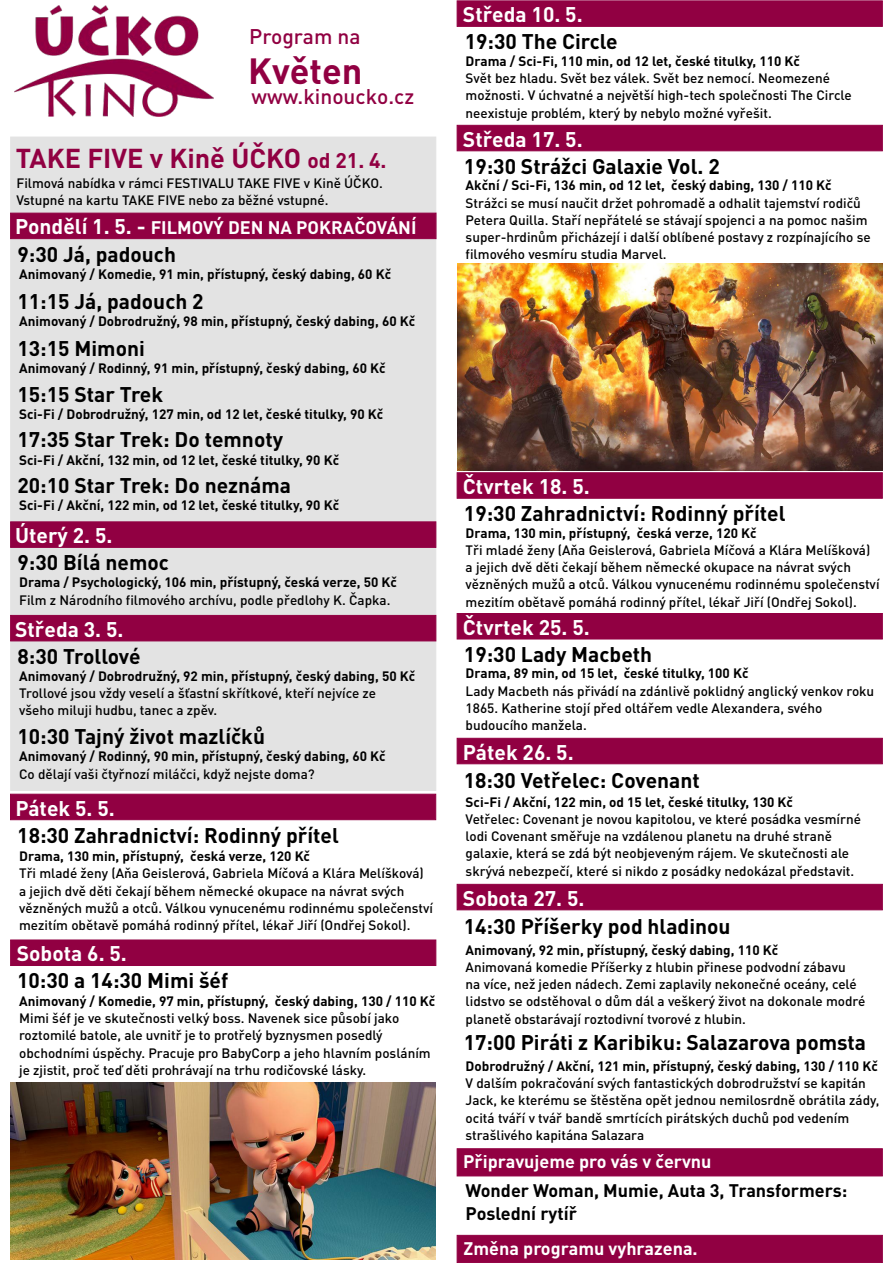
<style>
.page{position:relative;width:893px;height:1263px;background:#fff}
.page>*{position:absolute;margin:0;border:0;box-sizing:border-box;transform-origin:0 0}
.t1{font:700 36px "DIN Pro";color:#910042}
.t2{font:700 27px "DIN Pro";color:#910042}
.t3{font:700 21px "DIN Pro";color:#000}
.t4{font:700 21px "DIN Pro";color:#fff}
.t5{font:500 21px "DIN Pro";color:#910042}
.t6{font:700 19.5px "DIN Pro";color:#fff}
.t7{font:700 18px "DIN Pro";color:#fff}
.t8{font:700 18px/23px "DIN Pro";color:#000}
.t9{font:500 13.5px/17.2px "DIN Pro";color:#000}
.t10{font:700 13.5px "DIN Pro";color:#000}
.s1{font-size:21px}
</style>
<div class="page">
<img style="left:15px;top:6px;width:198px;height:111px">
<svg style="left:456px;top:1234px;width:427px;height:29px;background:#940848"></svg>
<svg style="left:456px;top:1148px;width:427px;height:29px;background:#930647"></svg>
<div style="left:10px;top:136px;width:427px;height:655px;background:#e3e3e3"></div>
<svg style="left:10px;top:212px;width:427px;height:27px;background:#930646"></svg>
<svg style="left:10px;top:793px;width:427px;height:27px;background:#940848"></svg>
<svg style="left:456px;top:0;width:427px;height:27px;background:#920444"></svg>
<svg style="left:456px;top:124px;width:427px;height:28px;background:#970e4c"></svg>
<svg style="left:456px;top:737px;width:427px;height:28px;background:#970e4d"></svg>
<svg style="left:456px;top:472px;width:427px;height:27px;background:#920344"></svg>
<div style="left:456px;top:613px;width:427px;height:27px;background:#910042"></div>
<svg style="left:10px;top:521px;width:427px;height:27px;background:#920344"></svg>
<svg style="left:10px;top:614px;width:427px;height:28px;background:#950c4b"></svg>
<div style="left:10px;top:939px;width:427px;height:27px;background:#910042"></div>
<svg style="left:456px;top:883px;width:427px;height:28px;background:#970e4c"></svg>
<img style="left:11px;top:1083px;width:425px;height:176px">
<img style="left:457px;top:263px;width:425px;height:208px">
<h3 class="t5" style="left:249px;top:28px;width:113px">Program na</h3>
<h1 class="t1" style="left:248px;top:56px;width:116px">Květen</h1>
<h3 class="t5" style="left:252px;top:88px;width:164px">www.kinoucko.cz</h3>
<h2 class="t2" style="left:16px;top:147px;width:372px">TAKE FIVE v Kině ÚČKO <span class="s1">od 21. 4.</span></h2>
<p class="t9" style="left:16px;top:175px;width:368px">Filmová nabídka v rámci FESTIVALU TAKE FIVE v Kině ÚČKO.<br>Vstupné na kartu TAKE FIVE nebo za běžné vstupné.</p>
<h3 class="t7" style="left:15px;top:221px;width:403px"><span class="s1">Pondělí 1. 5. -</span> FILMOVÝ DEN NA POKRAČOVÁNÍ</h3>
<h3 class="t3" style="left:18px;top:246px;width:160px">9:30 Já, padouch</h3>
<p class="t10" style="left:19px;top:269px;width:374px">Animovaný / Komedie, 91 min, přístupný, český dabing, 60 Kč</p>
<h3 class="t3" style="left:18px;top:293px;width:188px">11:15 Já, padouch 2</h3>
<p class="t10" style="left:19px;top:316px;width:398px">Animovaný / Dobrodružný, 98 min, přístupný, český dabing, 60 Kč</p>
<h3 class="t3" style="left:18px;top:340px;width:129px">13:15 Mimoni</h3>
<p class="t10" style="left:19px;top:362px;width:368px">Animovaný / Rodinný, 91 min, přístupný, český dabing, 60 Kč</p>
<h3 class="t3" style="left:18px;top:385px;width:147px">15:15 Star Trek</h3>
<p class="t10" style="left:19px;top:408px;width:366px">Sci-Fi / Dobrodružný, 127 min, od 12 let, české titulky, 90 Kč</p>
<h3 class="t3" style="left:18px;top:431px;width:267px">17:35 Star Trek: Do temnoty</h3>
<p class="t10" style="left:19px;top:454px;width:322px">Sci-Fi / Akční, 132 min, od 12 let, české titulky, 90 Kč</p>
<h3 class="t3" style="left:18px;top:477px;width:275px">20:10 Star Trek: Do neznáma</h3>
<p class="t10" style="left:19px;top:500px;width:322px">Sci-Fi / Akční, 122 min, od 12 let, české titulky, 90 Kč</p>
<h3 class="t4" style="left:15px;top:527px;width:99px">Úterý 2. 5.</h3>
<h3 class="t3" style="left:18px;top:554px;width:153px">9:30 Bílá nemoc</h3>
<p class="t10" style="left:19px;top:577px;width:379px">Drama / Psychologický, 106 min, přístupný, česká verze, 50 Kč</p>
<p class="t9" style="left:19px;top:592px;width:373px">Film z Národního filmového archívu, podle předlohy K. Čapka.</p>
<h3 class="t3" style="left:18px;top:647px;width:125px">8:30 Trollové</h3>
<p class="t10" style="left:19px;top:670px;width:398px">Animovaný / Dobrodružný, 92 min, přístupný, český dabing, 50 Kč</p>
<p class="t9" style="left:19px;top:686px;width:358px">Trollové jsou vždy veselí a šťastní skřítkové, kteří nejvíce ze všeho miluji hudbu, tanec a zpěv.</p>
<h3 class="t3" style="left:18px;top:728px;width:249px">10:30 Tajný život mazlíčků</h3>
<p class="t10" style="left:19px;top:751px;width:368px">Animovaný / Rodinný, 90 min, přístupný, český dabing, 60 Kč</p>
<p class="t9" style="left:19px;top:766px;width:297px">Co dělají vaši čtyřnozí miláčci, když nejste doma?</p>
<h3 class="t4" style="left:15px;top:621px;width:110px">Středa 3. 5.</h3>
<h3 class="t4" style="left:15px;top:800px;width:101px">Pátek 5. 5.</h3>
<h3 class="t3" style="left:17px;top:827px;width:323px">18:30 Zahradnictví: Rodinný přítel</h3>
<p class="t10" style="left:19px;top:851px;width:292px">Drama, 130 min, přístupný, česká verze, 120 Kč</p>
<p class="t9" style="left:19px;top:866px;width:415px">Tři mladé ženy (Aňa Geislerová, Gabriela Míčová a Klára Melíšková) a jejich dvě děti čekají během německé okupace na návrat svých vězněných mužů a otců. Válkou vynucenému rodinnému společenství mezitím obětavě pomáhá rodinný přítel, lékař Jiří (Ondřej Sokol).</p>
<h3 class="t4" style="left:17px;top:945px;width:112px">Sobota 6. 5.</h3>
<h3 class="t3" style="left:17px;top:972px;width:213px">10:30 a 14:30 Mimi šéf</h3>
<p class="t10" style="left:19px;top:996px;width:418px">Animovaný / Komedie, 97 min, přístupný, český dabing, 130 / 110 Kč</p>
<p class="t9" style="left:19px;top:1011px;width:413px">Mimi šéf je ve skutečnosti velký boss. Navenek sice působí jako roztomilé batole, ale uvnitř je to protřelý byznysmen posedlý obchodními úspěchy. Pracuje pro BabyCorp a jeho hlavním posláním je zjistit, proč teď děti prohrávají na trhu rodičovské lásky.</p>
<h3 class="t4" style="left:463px;top:6px;width:121px">Středa 10. 5.</h3>
<h3 class="t3" style="left:465px;top:33px;width:154px">19:30 The Circle</h3>
<p class="t10" style="left:466px;top:56px;width:336px">Drama / Sci-Fi, 110 min, od 12 let, české titulky, 110 Kč</p>
<p class="t9" style="left:466px;top:71px;width:388px">Svět bez hladu. Svět bez válek. Svět bez nemocí. Neomezené možnosti. V úchvatné a největší high-tech společnosti The Circle neexistuje problém, který by nebylo možné vyřešit.</p>
<h3 class="t4" style="left:463px;top:131px;width:121px">Středa 17. 5.</h3>
<h3 class="t3" style="left:464px;top:158px;width:257px">19:30 Strážci Galaxie Vol. 2</h3>
<p class="t10" style="left:466px;top:180px;width:368px">Akční / Sci-Fi, 136 min, od 12 let, český dabing, 130 / 110 Kč</p>
<p class="t9" style="left:466px;top:195px;width:407px">Strážci se musí naučit držet pohromadě a odhalit tajemství rodičů Petera Quilla. Staří nepřátelé se stávají spojenci a na pomoc našim super-hrdinům přicházejí i další oblíbené postavy z rozpínajícího se filmového vesmíru studia Marvel.</p>
<h3 class="t4" style="left:463px;top:478px;width:128px">Čtvrtek 18. 5.</h3>
<h3 class="t3" style="left:464px;top:505px;width:323px">19:30 Zahradnictví: Rodinný přítel</h3>
<p class="t10" style="left:466px;top:527px;width:292px">Drama, 130 min, přístupný, česká verze, 120 Kč</p>
<p class="t9" style="left:466px;top:543px;width:415px">Tři mladé ženy (Aňa Geislerová, Gabriela Míčová a Klára Melíšková) a jejich dvě děti čekají během německé okupace na návrat svých vězněných mužů a otců. Válkou vynucenému rodinnému společenství mezitím obětavě pomáhá rodinný přítel, lékař Jiří (Ondřej Sokol).</p>
<h3 class="t4" style="left:463px;top:619px;width:128px">Čtvrtek 25. 5.</h3>
<h3 class="t3" style="left:464px;top:646px;width:190px">19:30 Lady Macbeth</h3>
<p class="t10" style="left:466px;top:668px;width:284px">Drama, 89 min, od 15 let, české titulky, 100 Kč</p>
<p class="t9" style="left:466px;top:683px;width:410px">Lady Macbeth nás přivádí na zdánlivě poklidný anglický venkov roku<br>1865. Katherine stojí před oltářem vedle Alexandera, svého budoucího manžela.</p>
<h3 class="t4" style="left:463px;top:743px;width:112px">Pátek 26. 5.</h3>
<h3 class="t3" style="left:464px;top:772px;width:238px">18:30 Vetřelec: Covenant</h3>
<p class="t10" style="left:466px;top:796px;width:329px">Sci-Fi / Akční, 122 min, od 15 let, české titulky, 130 Kč</p>
<p class="t9" style="left:466px;top:812px;width:397px">Vetřelec: Covenant je novou kapitolou, ve které posádka vesmírné lodi Covenant směřuje na vzdálenou planetu na druhé straně galaxie, která se zdá být neobjeveným rájem. Ve skutečnosti ale skrývá nebezpečí, které si nikdo z posádky nedokázal představit.</p>
<h3 class="t4" style="left:463px;top:889px;width:123px">Sobota 27. 5.</h3>
<h3 class="t3" style="left:464px;top:918px;width:268px">14:30 Příšerky pod hladinou</h3>
<p class="t10" style="left:466px;top:944px;width:314px">Animovaný, 92 min, přístupný, český dabing, 110 Kč</p>
<p class="t9" style="left:466px;top:960px;width:401px">Animovaná komedie Příšerky z hlubin přinese podvodní zábavu<br>na více, než jeden nádech. Zemi zaplavily nekonečné oceány, celé lidstvo se odstěhoval o dům dál a veškerý život na dokonale modré planetě obstarávají roztodivní tvorové z hlubin.</p>
<h3 class="t3" style="left:464px;top:1034px;width:404px">17:00 Piráti z Karibiku: Salazarova pomsta</h3>
<p class="t10" style="left:466px;top:1060px;width:414px">Dobrodružný / Akční, 121 min, přístupný, český dabing, 130 / 110 Kč</p>
<p class="t9" style="left:466px;top:1076px;width:415px">V dalším pokračování svých fantastických dobrodružství se kapitán Jack, ke kterému se štěstěna opět jednou nemilosrdně obrátila zády, ocitá tváří v tvář bandě smrtících pirátských duchů pod vedením strašlivého kapitána Salazara</p>
<h3 class="t6" style="left:471px;top:1152px;width:266px">Připravujeme pro Vás v Únoru</h3>
<h3 class="t8" style="left:466px;top:1180px;width:383px">Wonder Woman, Mumie, Auta 3, Transformers:<br>Poslední rytíř</h3>
<h3 class="t7" style="left:463px;top:1154px;width:250px">Připravujeme pro vás v červnu</h3>
<h3 class="t7" style="left:464px;top:1241px;width:236px">Změna programu vyhrazena.</h3>
</div>
